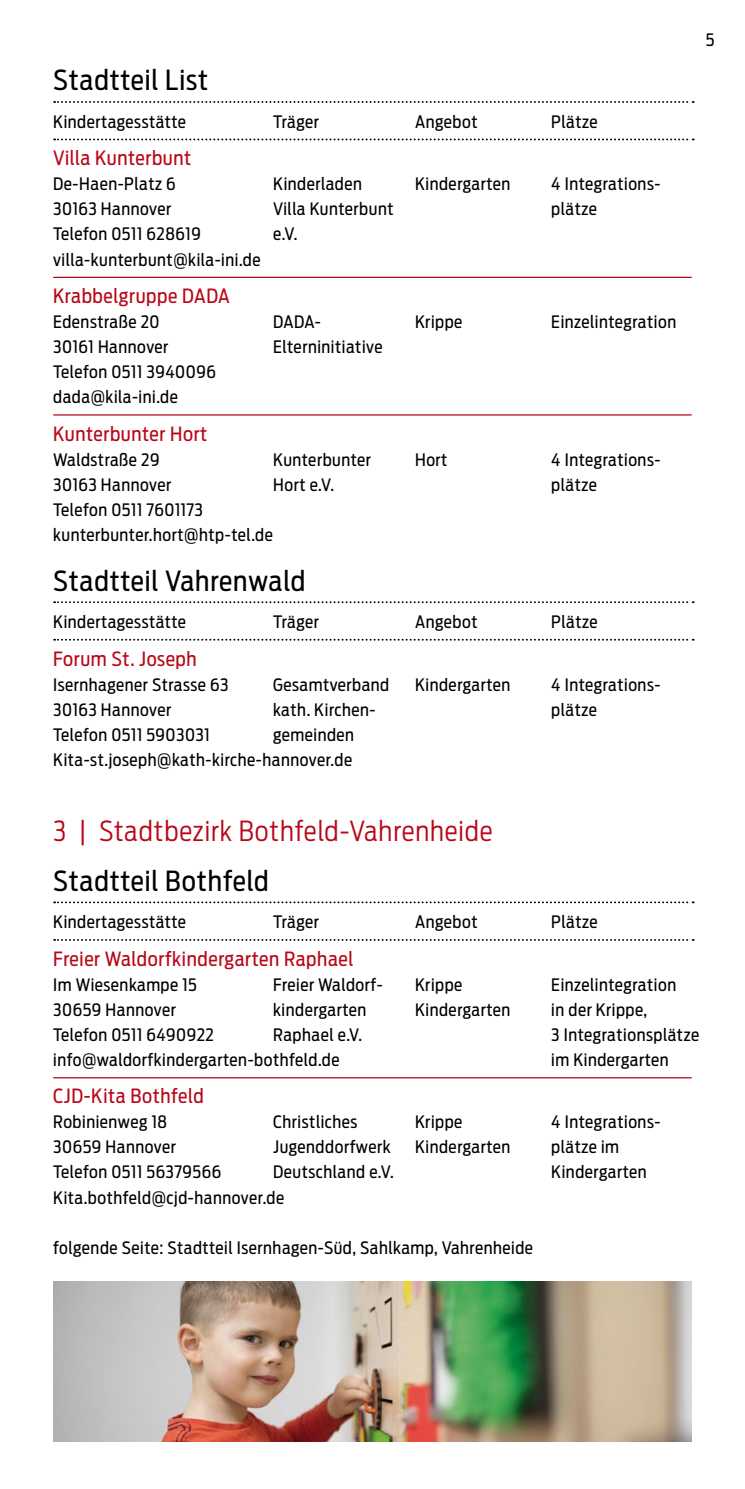
<style>
.page{position:relative;width:745px;height:1489px;background:#fff}
.page>*{position:absolute;margin:0;border:0;box-sizing:border-box;transform-origin:0 0}
.t1{font:27.5px "Antenna Cond";letter-spacing:.03em;color:#000}
.t2{font:300 27.5px "Antenna Cond";letter-spacing:.03em;color:#b80718}
.t3{font:19.5px "Antenna Cond";letter-spacing:.03em;color:#b80718}
.t4{font:17px/25px "Antenna Cond";letter-spacing:.03em;color:#000}
</style>
<div class="page">
<svg style="left:54px;top:101px;width:639px;height:2px"></svg>
<svg style="left:54px;top:138px;width:639px;height:2px"></svg>
<hr style="left:53px;top:277px;width:638px;height:1px;background:#b80718">
<hr style="left:53px;top:414px;width:638px;height:1px;background:#b80718">
<svg style="left:54px;top:601px;width:639px;height:2px"></svg>
<svg style="left:54px;top:638px;width:639px;height:2px"></svg>
<svg style="left:54px;top:901px;width:639px;height:2px"></svg>
<svg style="left:54px;top:939px;width:639px;height:1px"></svg>
<hr style="left:53px;top:1077px;width:638px;height:1px;background:#b80718">
<img style="left:53px;top:1281px;width:638px;height:159px">
<h1 class="t1" style="left:53px;top:64px;width:156px">Stadtteil List</h1>
<p class="t4" style="left:53px;top:109px;width:134px">Kindertagesstätte</p>
<p class="t4" style="left:273px;top:109px;width:47px">Träger</p>
<p class="t4" style="left:415px;top:109px;width:64px">Angebot</p>
<p class="t4" style="left:551px;top:109px;width:48px">Plätze</p>
<p class="t3" style="left:53px;top:147px;width:140px">Villa Kunterbunt</p>
<p class="t4" style="left:53px;top:172px;width:124px">De-Haen-Platz 6</p>
<p class="t4" style="left:273px;top:172px;width:90px">Kinderladen</p>
<p class="t4" style="left:415px;top:172px;width:97px">Kindergarten</p>
<p class="t4" style="left:551px;top:172px;width:111px">4 Integrations-</p>
<p class="t4" style="left:53px;top:197px;width:119px">30163 Hannover</p>
<p class="t4" style="left:273px;top:197px;width:122px">Villa Kunterbunt</p>
<p class="t4" style="left:551px;top:197px;width:47px">plätze</p>
<p class="t4" style="left:53px;top:222px;width:149px">Telefon 0511 628619</p>
<p class="t4" style="left:273px;top:222px;width:26px">e.V.</p>
<p class="t4" style="left:53px;top:247px;width:209px">villa-kunterbunt@kila-ini.de</p>
<p class="t3" style="left:53px;top:284px;width:178px">Krabbelgruppe DADA</p>
<p class="t4" style="left:53px;top:309px;width:108px">Edenstraße 20</p>
<p class="t4" style="left:273px;top:309px;width:49px">DADA-</p>
<p class="t4" style="left:415px;top:309px;width:49px">Krippe</p>
<p class="t4" style="left:551px;top:309px;width:126px">Einzelintegration</p>
<p class="t4" style="left:53px;top:334px;width:117px">30161 Hannover</p>
<p class="t4" style="left:273px;top:334px;width:111px">Elterninitiative</p>
<p class="t4" style="left:53px;top:359px;width:164px">Telefon 0511 3940096 dada@kila-ini.de</p>
<p class="t3" style="left:53px;top:422px;width:156px">Kunterbunter Hort</p>
<p class="t4" style="left:53px;top:447px;width:108px">Waldstraße 29</p>
<p class="t4" style="left:273px;top:447px;width:99px">Kunterbunter</p>
<p class="t4" style="left:415px;top:447px;width:34px">Hort</p>
<p class="t4" style="left:551px;top:447px;width:111px">4 Integrations-</p>
<p class="t4" style="left:53px;top:472px;width:119px">30163 Hannover</p>
<p class="t4" style="left:273px;top:472px;width:62px">Hort e.V.</p>
<p class="t4" style="left:551px;top:472px;width:47px">plätze</p>
<p class="t4" style="left:53px;top:497px;width:221px">Telefon 0511 7601173 kunterbunter.hort@htp-tel.de</p>
<h1 class="t1" style="left:53px;top:564px;width:253px">Stadtteil Vahrenwald</h1>
<p class="t4" style="left:53px;top:609px;width:134px">Kindertagesstätte</p>
<p class="t4" style="left:273px;top:609px;width:47px">Träger</p>
<p class="t4" style="left:415px;top:609px;width:64px">Angebot</p>
<p class="t4" style="left:551px;top:609px;width:48px">Plätze</p>
<p class="t3" style="left:53px;top:647px;width:145px">Forum St. Joseph</p>
<p class="t4" style="left:53px;top:672px;width:177px">Isernhagener Strasse 63</p>
<p class="t4" style="left:273px;top:672px;width:117px">Gesamtverband</p>
<p class="t4" style="left:415px;top:672px;width:97px">Kindergarten</p>
<p class="t4" style="left:551px;top:672px;width:111px">4 Integrations-</p>
<p class="t4" style="left:53px;top:697px;width:119px">30163 Hannover</p>
<p class="t4" style="left:273px;top:697px;width:104px">kath. Kirchen-</p>
<p class="t4" style="left:551px;top:697px;width:47px">plätze</p>
<p class="t4" style="left:53px;top:722px;width:158px">Telefon 0511 5903031</p>
<p class="t4" style="left:53px;top:722px;width:302px;text-align:right">gemeinden<br>Kita-st.joseph@kath-kirche-hannover.de</p>
<p class="t4" style="left:705px;top:27px;width:10px">5</p>
<h1 class="t2" style="left:53px;top:814px;width:440px">3 | Stadtbezirk Bothfeld-Vahrenheide</h1>
<h1 class="t1" style="left:53px;top:864px;width:217px">Stadtteil Bothfeld</h1>
<p class="t4" style="left:53px;top:909px;width:134px">Kindertagesstätte</p>
<p class="t4" style="left:273px;top:909px;width:47px">Träger</p>
<p class="t4" style="left:415px;top:909px;width:64px">Angebot</p>
<p class="t4" style="left:551px;top:909px;width:48px">Plätze</p>
<p class="t3" style="left:53px;top:947px;width:301px">Freier Waldorfkindergarten Raphael</p>
<p class="t4" style="left:53px;top:972px;width:145px">Im Wiesenkampe 15</p>
<p class="t4" style="left:273px;top:972px;width:111px">Freier Waldorf-</p>
<p class="t4" style="left:415px;top:972px;width:49px">Krippe</p>
<p class="t4" style="left:551px;top:972px;width:126px">Einzelintegration</p>
<p class="t4" style="left:53px;top:997px;width:124px">30659 Hannover</p>
<p class="t4" style="left:273px;top:997px;width:95px">kindergarten</p>
<p class="t4" style="left:415px;top:997px;width:97px">Kindergarten</p>
<p class="t4" style="left:551px;top:997px;width:97px">in der Krippe,</p>
<p class="t4" style="left:53px;top:1022px;width:162px">Telefon 0511 6490922</p>
<p class="t4" style="left:273px;top:1022px;width:90px">Raphael e.V.</p>
<p class="t4" style="left:551px;top:1022px;width:149px">3 Integrationsplätze</p>
<p class="t4" style="left:53px;top:1047px;width:288px">info@waldorfkindergarten-bothfeld.de</p>
<p class="t4" style="left:551px;top:1047px;width:119px">im Kindergarten</p>
<p class="t3" style="left:53px;top:1084px;width:152px">CJD-Kita Bothfeld</p>
<p class="t4" style="left:53px;top:1109px;width:115px">Robinienweg 18</p>
<p class="t4" style="left:273px;top:1109px;width:86px">Christliches</p>
<p class="t4" style="left:415px;top:1109px;width:49px">Krippe</p>
<p class="t4" style="left:551px;top:1109px;width:111px">4 Integrations-</p>
<p class="t4" style="left:53px;top:1134px;width:124px">30659 Hannover</p>
<p class="t4" style="left:273px;top:1134px;width:119px">Jugenddorfwerk</p>
<p class="t4" style="left:415px;top:1134px;width:97px">Kindergarten</p>
<p class="t4" style="left:551px;top:1134px;width:69px">plätze im</p>
<p class="t4" style="left:53px;top:1159px;width:169px">Telefon 0511 56379566</p>
<p class="t4" style="left:273px;top:1159px;width:122px">Deutschland e.V.</p>
<p class="t4" style="left:551px;top:1159px;width:97px">Kindergarten</p>
<p class="t4" style="left:53px;top:1184px;width:232px">Kita.bothfeld@cjd-hannover.de</p>
<p class="t4" style="left:53px;top:1234px;width:481px">folgende Seite: Stadtteil Isernhagen-Süd, Sahlkamp, Vahrenheide</p>
</div>
